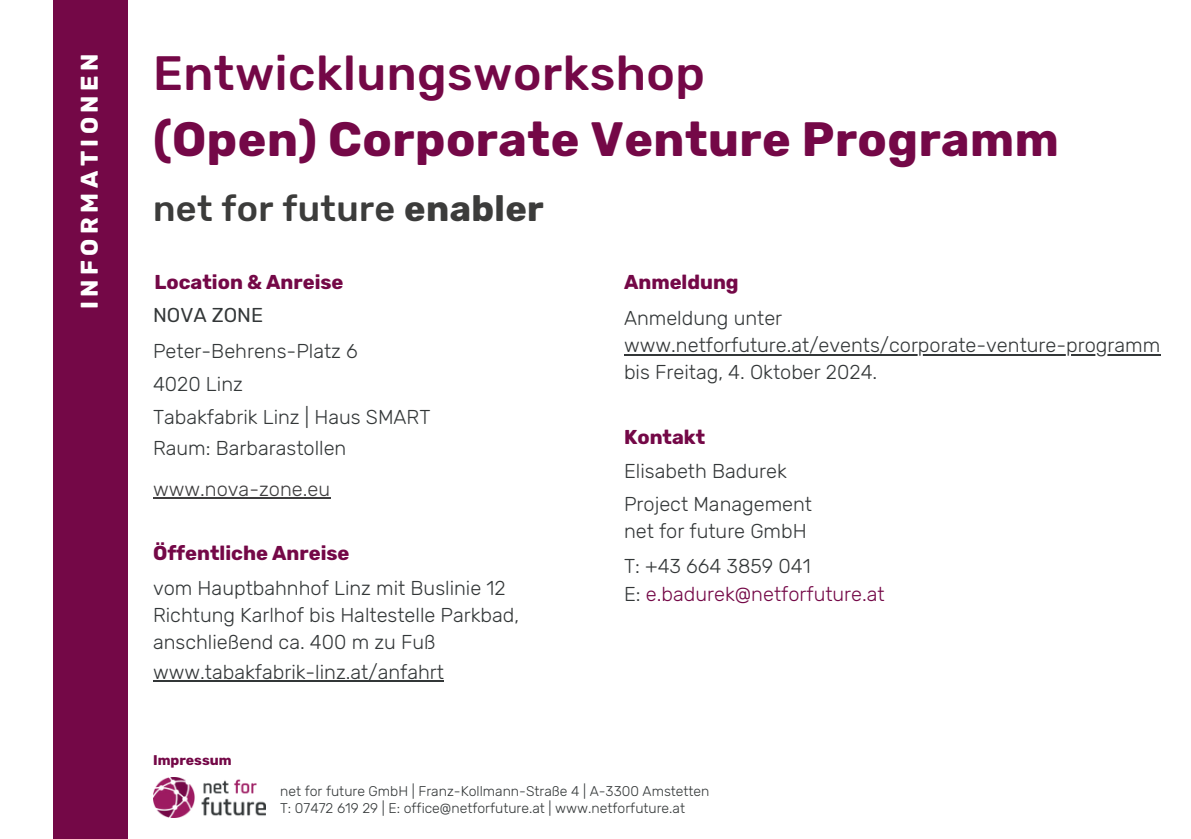
<style>
.page{position:relative;width:1191px;height:839px;background:#fff}
.page>*{position:absolute;margin:0;border:0;box-sizing:border-box;transform-origin:0 0}
.t1{font:700 48px "Rubik";letter-spacing:.01em;color:#740847}
.t2{font:500 48px "Rubik";letter-spacing:.01em;color:#740847}
.t3{font:500 36px "Rubik";letter-spacing:.01em;color:#3c3c3b}
.t4{font:700 24px "Rubik";letter-spacing:.185em;color:#fff}
.t5{font:300 20px/27px "Rubik";color:#333738}
.t6{font:700 20px "Rubik";color:#740847}
.t7{font:300 20px "Rubik";color:#740847}
.t8{font:300 20px "Rubik";color:#3f3e3f}
.t9{font:300 14px "Rubik";color:#333738}
.t10{font:700 14px "Rubik";color:#740847}
.s1{font-weight:700}
.s2{font-weight:400}
.s3{color:#333738}
</style>
<div class="page">
<div style="left:53px;top:0;width:74px;height:838px;background:#740847"></div>
<img style="left:153px;top:777px;width:113px;height:40px">
<hr style="left:153px;top:497px;width:177px;height:2px;background:#3f3e3f">
<hr style="left:153px;top:680px;width:291px;height:1px;background:#333738">
<hr style="left:624px;top:354px;width:536px;height:1px;background:#333738">
<p class="t4" style="left:76px;top:309px;width:257px;rotate:-90deg">INFORMATIONEN</p>
<h1 class="t2" style="left:153px;top:45px;width:553px">Entwicklungsworkshop</h1>
<h1 class="t1" style="left:153px;top:111px;width:907px">(Open) Corporate Venture Programm</h1>
<p class="t3" style="left:153px;top:187px;width:392px">net for future <span class="s1">enabler</span></p>
<h4 class="t6" style="left:154px;top:270px;width:191px">Location &amp; Anreise</h4>
<h5 class="t6" style="left:624px;top:270px;width:116px">Anmeldung</h5>
<h1 class="t5" style="left:153px;top:297px;width:206px;line-height:36px"><span class="s2">NOVA ZONE<br></span>Peter-Behrens-Platz 6</h1>
<h1 class="t5" style="left:153px;top:368px;width:279px;line-height:32.2px">4020 Linz<br>Tabakfabrik Linz | Haus SMART<br>Raum: Barbarastollen</h1>
<h1 class="t8" style="left:153px;top:477px;width:179px">www.nova-zone.eu</h1>
<h5 class="t6" style="left:153px;top:541px;width:198px">Öffentliche Anreise</h5>
<h2 class="t5" style="left:153px;top:574px;width:368px">vom Hauptbahnhof Linz mit Buslinie 12<br>Richtung Karlhof bis Haltestelle Parkbad, anschließend ca. 400 m zu Fuß</h2>
<h2 class="t5" style="left:153px;top:658px;width:292px">www.tabakfabrik-linz.at/anfahrt</h2>
<p class="t10" style="left:153px;top:752px;width:80px">Impressum</p>
<h4 class="t5" style="left:624px;top:305px;width:160px">Anmeldung unter</h4>
<h5 class="t5" style="left:624px;top:332px;width:538px">www.netforfuture.at/events/corporate-venture-programm bis Freitag, 4. Oktober 2024.</h5>
<h4 class="t6" style="left:624px;top:425px;width:83px">Kontakt</h4>
<h4 class="t5" style="left:624px;top:455px;width:190px;line-height:33px">Elisabeth Badurek<br>Project Management</h4>
<h4 class="t5" style="left:624px;top:514px;width:188px;line-height:34.4px">net for future GmbH<br>T: +43 664 3859 041</h4>
<h4 class="t7" style="left:624px;top:582px;width:262px"><span class="s3">E:</span> e.badurek@netforfuture.at</h4>
<h5 class="t9" style="left:280px;top:783px;width:431px">net for future GmbH | Franz-Kollmann-Straße 4 | A-3300 Amstetten</h5>
<h6 class="t9" style="left:280px;top:799px;width:406px">T: 07472 619 29 | E: office@netforfuture.at | www.netforfuture.at</h6>
</div>
